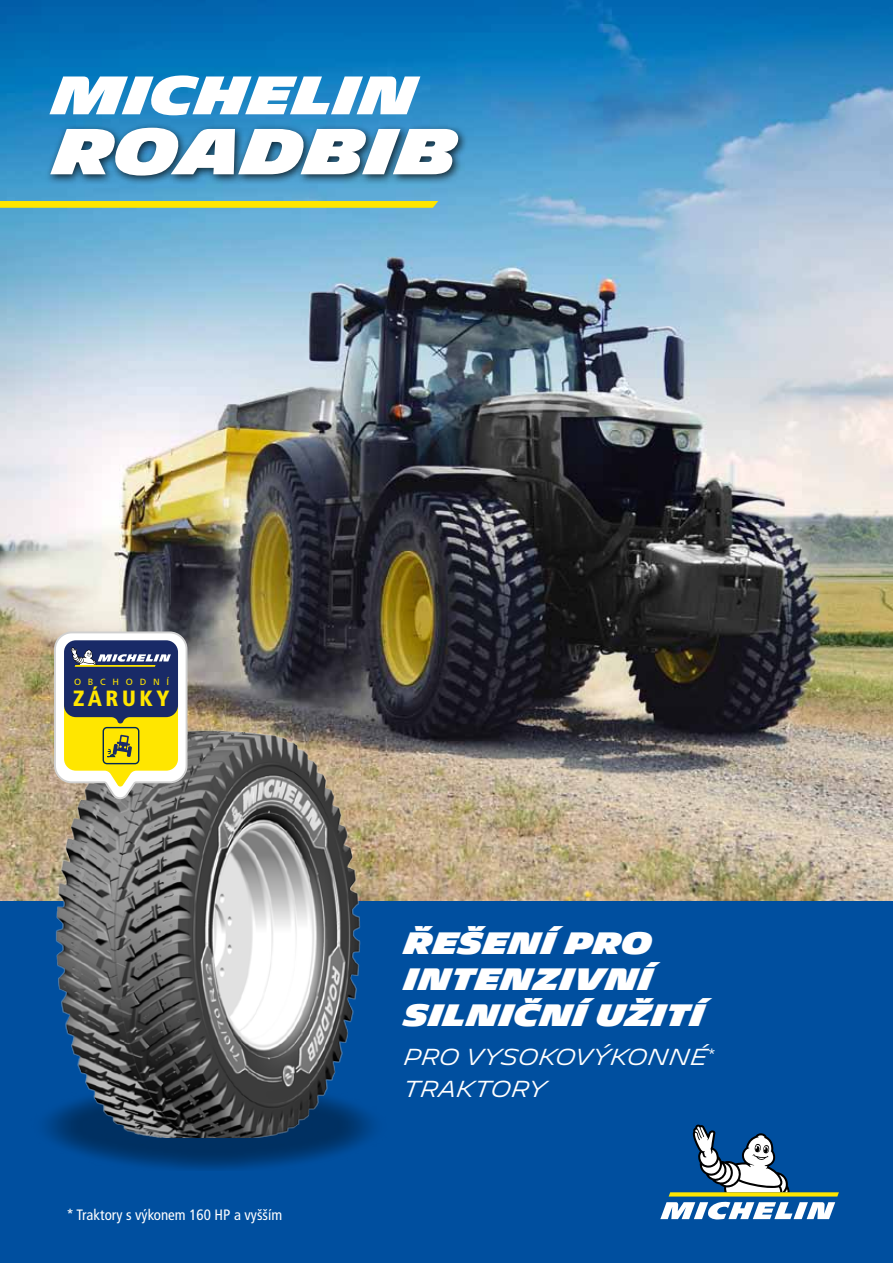
<style>
.page{position:relative;width:893px;height:1263px;background:#fff}
.page>*{position:absolute;margin:0;border:0;box-sizing:border-box;transform-origin:0 0}
.t1{font:900 63px "Michelin";color:#fff}
.t2{font:900 52.5px "Michelin";color:#fff}
.t3{font:900 30px/36px "Michelin";color:#fff}
.t4{font:300 22.5px/31.5px "Michelin";color:#fff}
.t5{font:900 condensed 22.05px "Frutiger";letter-spacing:.16em;color:#ffe600}
.t6{font:condensed 15px "Frutiger CE";color:#fff}
.t7{font:9px "Frutiger Neue LTW1 G";letter-spacing:.75em;color:#ffe600}
</style>
<div class="page">
<img style="left:0;top:0;width:893px;height:901px">
<div style="left:45px;top:122px;width:424px;height:64px;background:#000;opacity:.75"></div>
<div style="left:0;top:901px;width:893px;height:362px;background:#004f9f"></div>
<svg style="left:660px;top:1124px;width:179px;height:95px"></svg>
<img style="left:50px;top:1110px;width:324px;height:60px">
<img style="left:45px;top:720px;width:316px;height:417px">
<svg style="left:0;top:201px;width:438px;height:7px;background:#f8e308"></svg>
<svg style="left:54px;top:631px;width:133px;height:168px"></svg>
<h2 class="t2" style="left:53px;top:65px;width:366px">MICHELIN</h2>
<h1 class="t1" style="left:54px;top:115px;width:406px">ROADBIB</h1>
<p class="t7" style="left:74px;top:675px;width:97px">OBCHODNÍ</p>
<p class="t5" style="left:73px;top:685px;width:98px">ZÁRUKY</p>
<p class="t6" style="left:66px;top:1205px;width:217px">* Traktory s výkonem 160 HP a vyšším</p>
<p class="t3" style="left:404px;top:926px;width:302px">ŘEŠENÍ PRO<br>INTENZIVNÍ<br>SILNIČNÍ UŽITÍ</p>
<p class="t4" style="left:404px;top:1042px;width:312px">PRO VYSOKOVÝKONNÉ<sup>*<br></sup>TRAKTORY</p>
</div>
